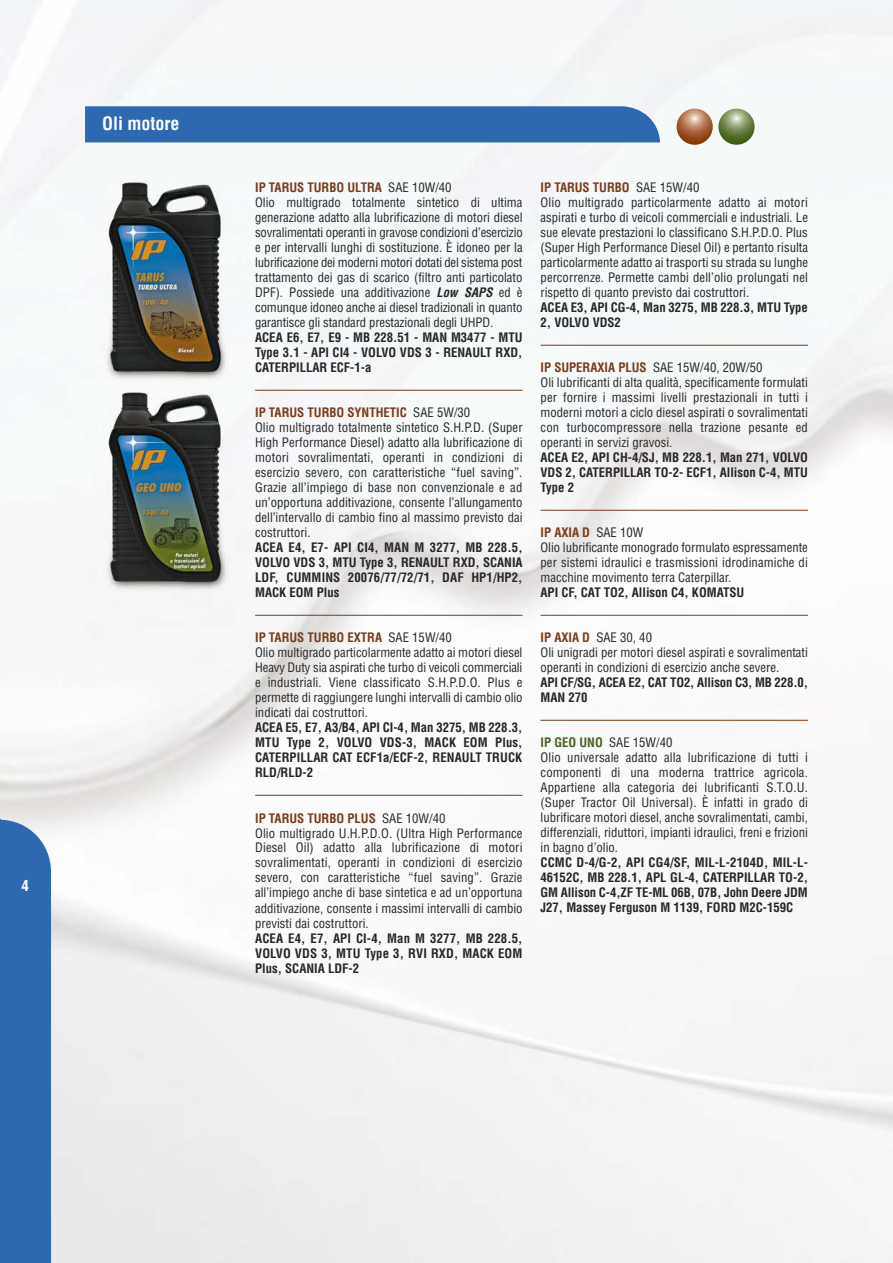
<style>
.page{position:relative;width:893px;height:1263px;background:#fff}
.page>*{position:absolute;margin:0;border:0;box-sizing:border-box;transform-origin:0 0}
.t1{font:700 condensed 18px "Helvetica LT";color:#fff}
.t2{font:700 condensed 15px "Helvetica LT";color:#fff}
.t3{font:condensed 12.75px/15px "Helvetica LT";color:#272627}
.t4{font:700 condensed 12.75px/15px "Helvetica LT";color:#272627;text-align:justify}
.s1{font-weight:700;color:#783c1b}
.s2{font-weight:700;font-style:italic}
.s3{font-weight:700;color:#4b5f27}
</style>
<div class="page">
<img style="left:0;top:0;width:893px;height:1263px">
<div style="left:0;top:820px;width:51px;height:441px;background:#2e68b1"></div>
<hr style="left:0;top:1261px;width:51px;height:2px;background:#2e68b1">
<hr style="left:255px;top:390px;width:267px;height:1px;background:#783c1b">
<hr style="left:255px;top:615px;width:267px;height:1px;background:#783c1b">
<hr style="left:255px;top:795px;width:267px;height:1px;background:#783c1b">
<hr style="left:540px;top:345px;width:268px;height:1px;background:#783c1b">
<hr style="left:540px;top:510px;width:268px;height:1px;background:#783c1b">
<hr style="left:540px;top:615px;width:268px;height:1px;background:#783c1b">
<hr style="left:540px;top:720px;width:268px;height:1px;background:#783c1b">
<div style="left:85px;top:106px;width:575px;height:36px;background:#2e68b1"></div>
<svg style="left:677px;top:109px;width:36px;height:36px"></svg>
<svg style="left:718px;top:109px;width:37px;height:36px"></svg>
<h1 class="t1" style="left:102px;top:114px;width:79px">Oli motore</h1>
<p class="t2" style="left:22px;top:878px;width:9px">4</p>
<p class="t3" style="left:255px;top:181px;width:269px"><span class="s1">IP TARUS TURBO ULTRA</span> SAE 10W/40<br>Olio multigrado totalmente sintetico di ultima generazione adatto alla lubrificazione di motori diesel sovralimentati operanti in gravose condizioni d’esercizio e per intervalli lunghi di sostituzione. È idoneo per la lubrificazione dei moderni motori dotati del sistema post trattamento dei gas di scarico (filtro anti particolato DPF). Possiede una additivazione <span class="s2">Low SAPS</span> ed è comunque idoneo anche ai diesel tradizionali in quanto garantisce gli standard prestazionali degli UHPD.</p>
<p class="t4" style="left:255px;top:331px;width:269px">ACEA E6, E7, E9 - MB 228.51 - MAN M3477 - MTU Type 3.1 - API CI4 - VOLVO VDS 3 - RENAULT RXD, CATERPILLAR ECF-1-a</p>
<p class="t3" style="left:255px;top:406px;width:269px"><span class="s1">IP TARUS TURBO SYNTHETIC</span> SAE 5W/30<br>Olio multigrado totalmente sintetico S.H.P.D. (Super High Performance Diesel) adatto alla lubrificazione di motori sovralimentati, operanti in condizioni di esercizio severo, con caratteristiche “fuel saving”.<br>Grazie all’impiego di base non convenzionale e ad un’opportuna additivazione, consente l’allungamento dell’intervallo di cambio fino al massimo previsto dai costruttori.</p>
<p class="t4" style="left:255px;top:541px;width:269px">ACEA E4, E7- API CI4, MAN M 3277, MB 228.5, VOLVO VDS 3, MTU Type 3, RENAULT RXD, SCANIA LDF, CUMMINS 20076/77/72/71, DAF HP1/HP2, MACK EOM Plus</p>
<p class="t3" style="left:255px;top:631px;width:269px"><span class="s1">IP TARUS TURBO EXTRA</span> SAE 15W/40<br>Olio multigrado particolarmente adatto ai motori diesel Heavy Duty sia aspirati che turbo di veicoli commerciali e industriali. Viene classificato S.H.P.D.O. Plus e permette di raggiungere lunghi intervalli di cambio olio indicati dai costruttori.</p>
<p class="t4" style="left:255px;top:721px;width:269px">ACEA E5, E7, A3/B4, API CI-4, Man 3275, MB 228.3, MTU Type 2, VOLVO VDS-3, MACK EOM Plus, CATERPILLAR CAT ECF1a/ECF-2, RENAULT TRUCK RLD/RLD-2</p>
<p class="t3" style="left:255px;top:811px;width:269px"><span class="s1">IP TARUS TURBO PLUS</span> SAE 10W/40<br>Olio multigrado U.H.P.D.O. (Ultra High Performance Diesel Oil) adatto alla lubrificazione di motori sovralimentati, operanti in condizioni di esercizio severo, con caratteristiche “fuel saving”. Grazie all’impiego anche di base sintetica e ad un’opportuna additivazione, consente i massimi intervalli di cambio previsti dai costruttori.</p>
<p class="t4" style="left:255px;top:931px;width:269px">ACEA E4, E7, API CI-4, Man M 3277, MB 228.5, VOLVO VDS 3, MTU Type 3, RVI RXD, MACK EOM Plus, SCANIA LDF-2</p>
<p class="t3" style="left:540px;top:181px;width:269px"><span class="s1">IP TARUS TURBO</span> SAE 15W/40<br>Olio multigrado particolarmente adatto ai motori aspirati e turbo di veicoli commerciali e industriali. Le sue elevate prestazioni lo classificano S.H.P.D.O. Plus (Super High Performance Diesel Oil) e pertanto risulta particolarmente adatto ai trasporti su strada su lunghe percorrenze. Permette cambi dell’olio prolungati nel rispetto di quanto previsto dai costruttori.</p>
<p class="t4" style="left:540px;top:301px;width:269px">ACEA E3, API CG-4, Man 3275, MB 228.3, MTU Type<br>2, VOLVO VDS2</p>
<p class="t3" style="left:540px;top:361px;width:269px"><span class="s1">IP SUPERAXIA PLUS</span> SAE 15W/40, 20W/50<br>Oli lubrificanti di alta qualità, specificamente formulati per fornire i massimi livelli prestazionali in tutti i moderni motori a ciclo diesel aspirati o sovralimentati con turbocompressore nella trazione pesante ed operanti in servizi gravosi.</p>
<p class="t4" style="left:540px;top:451px;width:269px">ACEA E2, API CH-4/SJ, MB 228.1, Man 271, VOLVO VDS 2, CATERPILLAR TO-2- ECF1, Allison C-4, MTU Type 2</p>
<p class="t3" style="left:540px;top:526px;width:269px"><span class="s1">IP AXIA D</span> SAE 10W<br>Olio lubrificante monogrado formulato espressamente per sistemi idraulici e trasmissioni idrodinamiche di macchine movimento terra Caterpillar.</p>
<p class="t4" style="left:540px;top:586px;width:205px">API CF, CAT TO2, Allison C4, KOMATSU</p>
<p class="t3" style="left:540px;top:631px;width:269px"><span class="s1">IP AXIA D</span> SAE 30, 40<br>Oli unigradi per motori diesel aspirati e sovralimentati operanti in condizioni di esercizio anche severe.</p>
<p class="t4" style="left:540px;top:676px;width:269px">API CF/SG, ACEA E2, CAT TO2, Allison C3, MB 228.0,<br>MAN 270</p>
<p class="t3" style="left:540px;top:736px;width:269px"><span class="s3">IP GEO UNO</span> SAE 15W/40<br>Olio universale adatto alla lubrificazione di tutti i componenti di una moderna trattrice agricola.<br>Appartiene alla categoria dei lubrificanti S.T.O.U. (Super Tractor Oil Universal). È infatti in grado di lubrificare motori diesel, anche sovralimentati, cambi, differenziali, riduttori, impianti idraulici, freni e frizioni in bagno d’olio.</p>
<p class="t4" style="left:540px;top:856px;width:269px">CCMC D-4/G-2, API CG4/SF, MIL-L-2104D, MIL-L-46152C, MB 228.1, APL GL-4, CATERPILLAR TO-2, GM Allison C-4,ZF TE-ML 06B, 07B, John Deere JDM J27, Massey Ferguson M 1139, FORD M2C-159C</p>
</div>
